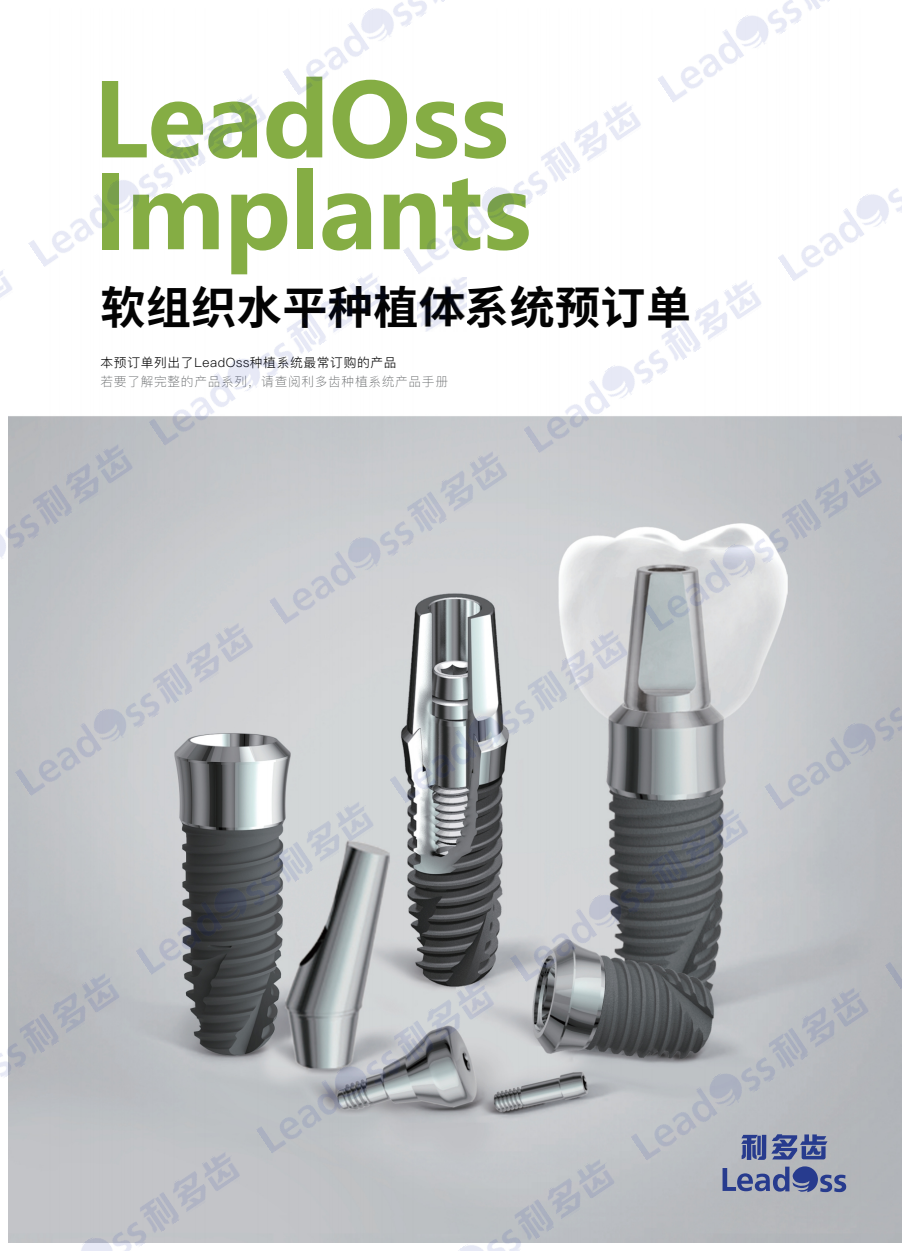
<style>
.page{position:relative;width:902px;height:1251px;background:#fff}
.page>*{position:absolute;margin:0;border:0;box-sizing:border-box;transform-origin:0 0}
.t1{font:700 100.95px/91.8px "Microsoft Ya Hei";letter-spacing:-.01em;color:#85ad44}
.t2{font:700 45px "Source Han Sans CN";letter-spacing:.01em;color:#030303}
.t3{font:100 12.75px "Ping Fang TC";letter-spacing:.05em;color:#56595b}
.t4{font:300 12.75px "Ping Fang TC";letter-spacing:.05em;color:#030303}
</style>
<div class="page">
<hr style="left:901px;top:23px;width:1px;height:40px;background:#94bf72">
<hr style="left:901px;top:0;width:1px;height:49px;background:#94bf72">
<img style="left:9px;top:277px;width:892px;height:965px">
<svg style="left:722px;top:1166px;width:124px;height:25px;background:#757fa7"></svg>
<img style="left:417px;top:277px;width:49px;height:54px">
<img style="left:631px;top:982px;width:242px;height:179px">
<img style="left:8px;top:1146px;width:237px;height:104px">
<img style="left:0;top:968px;width:124px;height:178px">
<img style="left:377px;top:1154px;width:242px;height:96px">
<img style="left:256px;top:975px;width:243px;height:179px">
<img style="left:136px;top:796px;width:242px;height:179px">
<img style="left:15px;top:618px;width:243px;height:178px">
<img style="left:0;top:439px;width:137px;height:179px">
<img style="left:0;top:270px;width:17px;height:169px">
<img style="left:510px;top:804px;width:243px;height:178px">
<img style="left:390px;top:625px;width:242px;height:179px">
<img style="left:269px;top:446px;width:243px;height:179px">
<img style="left:149px;top:273px;width:243px;height:173px">
<img style="left:28px;top:94px;width:238px;height:173px">
<div style="left:885px;top:811px;width:17px;height:178px;background:#b6b8bc"></div>
<img style="left:764px;top:632px;width:138px;height:179px">
<img style="left:644px;top:454px;width:243px;height:178px">
<img style="left:523px;top:277px;width:243px;height:177px">
<img style="left:403px;top:102px;width:238px;height:172px">
<img style="left:283px;top:0;width:162px;height:95px">
<img style="left:898px;top:282px;width:4px;height:179px">
<img style="left:778px;top:188px;width:124px;height:94px">
<img style="left:658px;top:0;width:172px;height:102px">
<h1 class="t1" style="left:93px;top:71px;width:440px">LeadOss<br>Implants</h1>
<h2 class="t2" style="left:101px;top:282px;width:592px">软组织水平种植 系统预订单</h2>
<p class="t4" style="left:101px;top:355px;width:297px">本预订单列出了LeadOss种植系统最常订购的产品</p>
<p class="t3" style="left:101px;top:374px;width:349px">若要了解完整的产品系列；请查阅利多齿种植系统产品手册</p>
</div>
